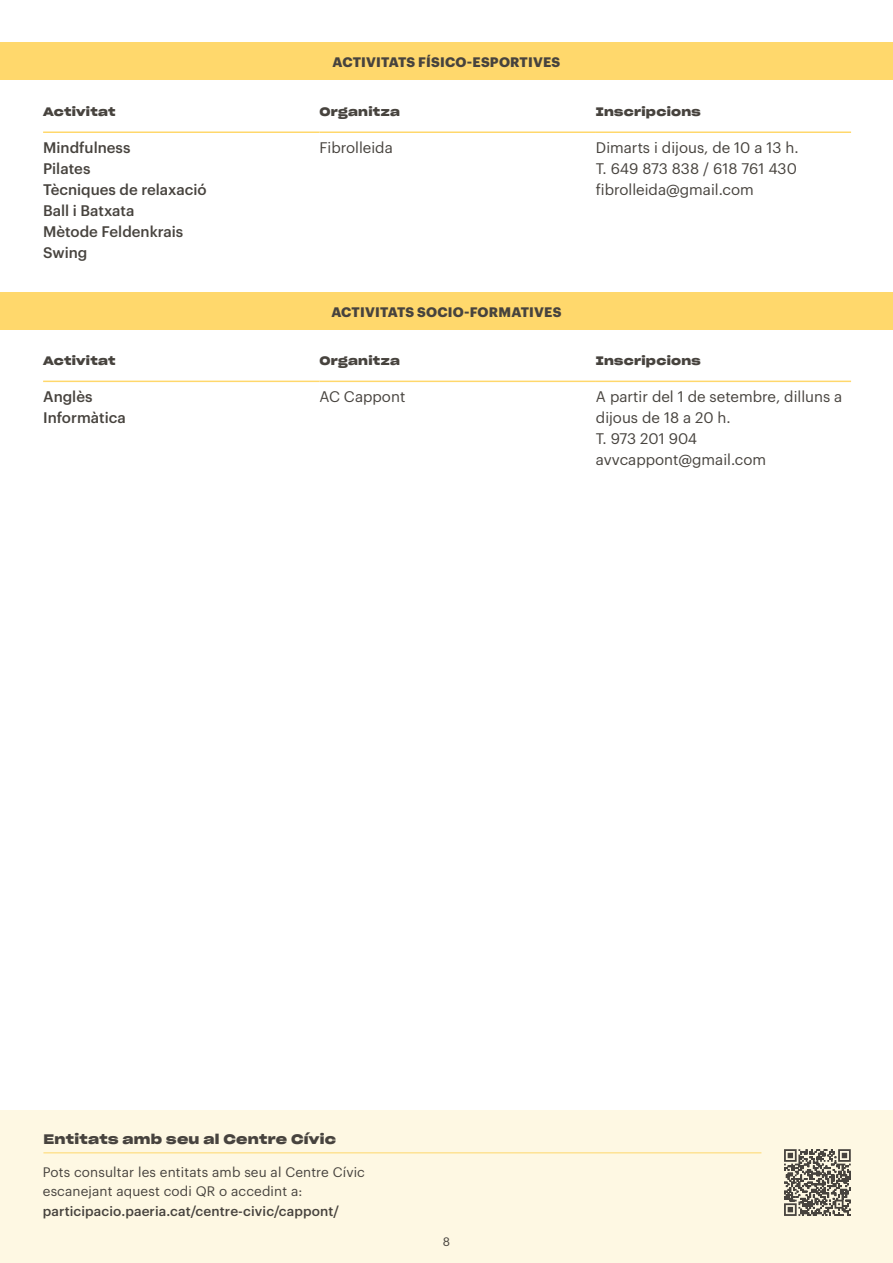
<style>
.page{position:relative;width:893px;height:1263px;background:#fff}
.page>*{position:absolute;margin:0;border:0;box-sizing:border-box;transform-origin:0 0}
.t1{font:15px/21px "Graphik";color:#47433e}
.t2{font:500 15px/21px "Graphik";color:#47433e}
.t3{font:13.5px/19.5px "Graphik";letter-spacing:.01em;color:#47433e}
.t4{font:700 13.5px "Graphik";letter-spacing:.015em;color:#47433e}
.t5{font:500 13.5px "Graphik";letter-spacing:.01em;color:#47433e}
.t6{font:13.5px "Sharp Grotesk Sm Bold 25";letter-spacing:.02em;color:#47433e}
.t7{font:12px "Sharp Grotesk Sm Bold 25";letter-spacing:.02em;color:#47433e}
.t8{font:12px "Graphik";color:#47433e}
</style>
<div class="page">
<div style="left:0;top:43px;width:893px;height:37px;background:#ffd86c"></div>
<div style="left:0;top:292px;width:893px;height:38px;background:#ffd86c"></div>
<div style="left:0;top:1111px;width:893px;height:152px;background:#fef8e3"></div>
<hr style="left:43px;top:1152px;width:718px;height:1px;background:#ffd86c">
<svg style="left:784px;top:1149px;width:67px;height:67px"></svg>
<hr style="left:43px;top:131px;width:277px;height:2px;background:#ffd86c">
<hr style="left:320px;top:131px;width:276px;height:2px;background:#ffd86c">
<hr style="left:596px;top:131px;width:255px;height:2px;background:#ffd86c">
<hr style="left:43px;top:381px;width:277px;height:1px;background:#ffd86c">
<hr style="left:320px;top:381px;width:276px;height:1px;background:#ffd86c">
<hr style="left:596px;top:381px;width:255px;height:1px;background:#ffd86c">
<p class="t4" style="left:333px;top:51px;width:229px">ACTIVITATS FÍSICO-ESPORTIVES</p>
<p class="t7" style="left:43px;top:102px;width:74px">Activitat</p>
<p class="t7" style="left:320px;top:102px;width:82px">Organitza</p>
<p class="t7" style="left:596px;top:102px;width:106px">Inscripcions</p>
<p class="t2" style="left:43px;top:136px;width:165px">Mindfulness<br>Pilates<br>Tècniques de relaxació<br>Ball i Batxata<br>Mètode Feldenkrais<br>Swing</p>
<p class="t1" style="left:320px;top:136px;width:75px">Fibrolleida</p>
<p class="t1" style="left:596px;top:136px;width:204px">Dimarts i dijous, de 10 a 13 h.<br>T. 649 873 838 / 618 761 430 fibrolleida@gmail.com</p>
<p class="t4" style="left:331px;top:301px;width:231px">ACTIVITATS SOCIO-FORMATIVES</p>
<p class="t7" style="left:43px;top:351px;width:74px">Activitat</p>
<p class="t7" style="left:320px;top:351px;width:82px">Organitza</p>
<p class="t7" style="left:596px;top:351px;width:106px">Inscripcions</p>
<p class="t2" style="left:43px;top:385px;width:84px">Anglès<br>Informàtica</p>
<p class="t1" style="left:320px;top:385px;width:87px">AC Cappont</p>
<p class="t1" style="left:596px;top:385px;width:248px">A partir del 1 de setembre, dilluns a dijous de 18 a 20 h.<br>T. 973 201 904 avvcappont@gmail.com</p>
<p class="t6" style="left:43px;top:1127px;width:294px">Entitats amb seu al Centre Cívic</p>
<p class="t3" style="left:43px;top:1161px;width:324px">Pots consultar les entitats amb seu al Centre Cívic escanejant aquest codi QR o accedint a:</p>
<p class="t5" style="left:43px;top:1201px;width:298px">participacio.paeria.cat/centre-civic/cappont/</p>
<p class="t8" style="left:443px;top:1233px;width:9px">8</p>
</div>
